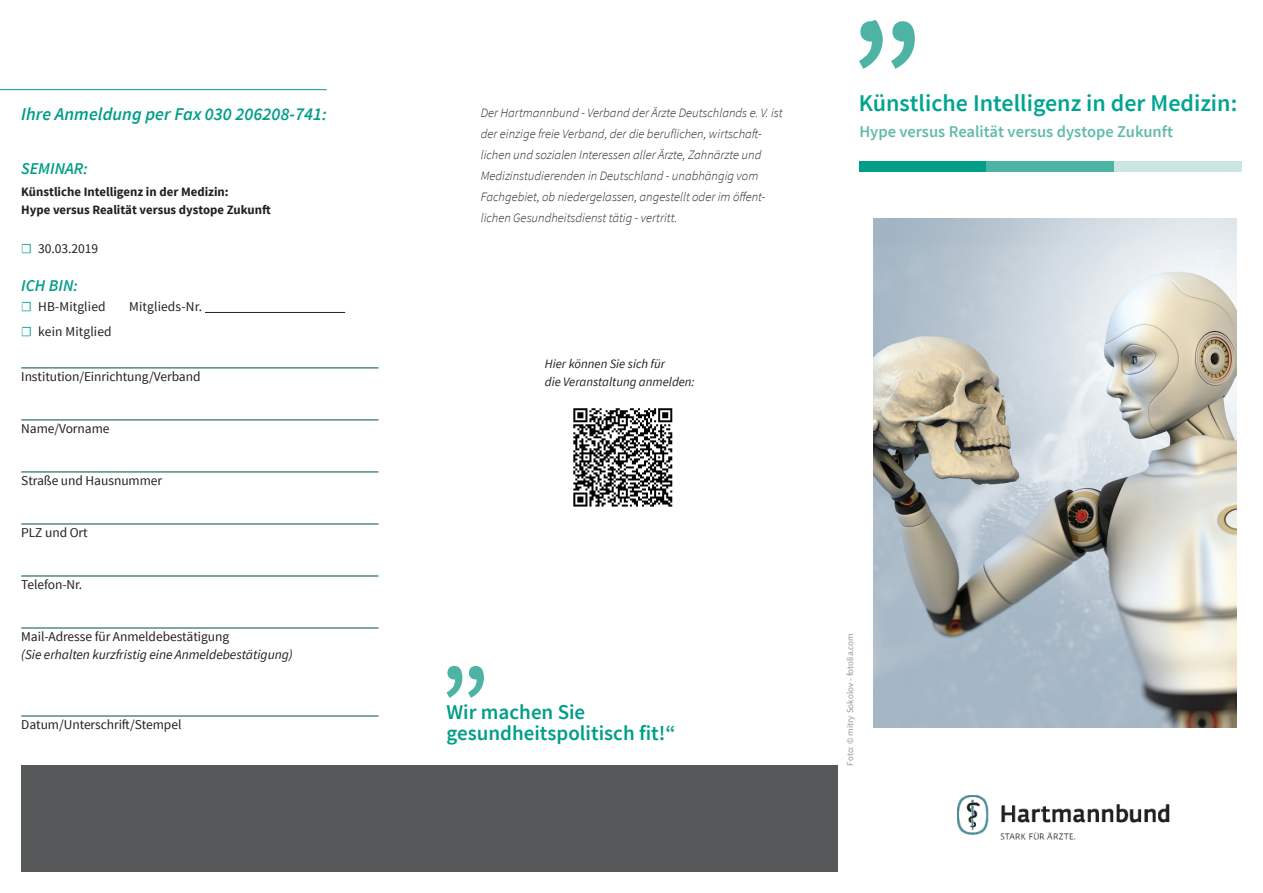
<style>
.page{position:relative;width:1263px;height:893px;background:#fff}
.page>*{position:absolute;margin:0;border:0;box-sizing:border-box;transform-origin:0 0}
.t1{font:600 24px "Source Sans Pro";color:#00a591}
.t2{font:600 21px/21px "Source Sans Pro";color:#009e88}
.t3{font:italic 600 18px "Source Sans Pro";letter-spacing:.005em;color:#009e88}
.t4{font:600 16.5px "Source Sans Pro";color:#63baac}
.t5{font:italic 600 16.5px "Source Sans Pro";color:#009e88}
.t6{font:13.5px "Source Sans Pro";letter-spacing:-.005em;color:#231f20}
.t7{font:italic 13.5px "Source Sans Pro";letter-spacing:-.005em;color:#231f20}
.t8{font:italic 300 12.75px/21px "Source Sans Pro";color:#231f20}
.t9{font:700 12.75px/18px "Source Sans Pro";color:#231f20}
.t10{font:italic 12.75px/18px "Source Sans Pro";color:#231f20}
.t11{font:9px "Source Sans Pro";letter-spacing:.005em;color:#939598}
.s1{font-weight:300;color:#009e88}
</style>
<div class="page">
<svg style="left:446px;top:666px;width:38px;height:32px"></svg>
<img style="left:873px;top:218px;width:364px;height:509px">
<div style="left:21px;top:765px;width:817px;height:107px;background:#57585a"></div>
<hr style="left:0;top:89px;width:327px;height:1px;background:#009e88">
<hr style="left:205px;top:312px;width:140px;height:1px;background:#231f20">
<hr style="left:21px;top:368px;width:357px;height:1px;background:#004f44">
<hr style="left:21px;top:420px;width:357px;height:1px;background:#004f44">
<hr style="left:21px;top:472px;width:357px;height:1px;background:#004f44">
<hr style="left:21px;top:524px;width:357px;height:1px;background:#004f44">
<hr style="left:21px;top:576px;width:357px;height:1px;background:#004f44">
<hr style="left:21px;top:628px;width:357px;height:1px;background:#004f44">
<hr style="left:21px;top:716px;width:357px;height:1px;background:#004f44">
<div style="left:859px;top:162px;width:127px;height:10px;background:#009e88"></div>
<div style="left:986px;top:162px;width:128px;height:10px;background:#4db3a4"></div>
<div style="left:1114px;top:162px;width:128px;height:10px;background:#cbe5e0"></div>
<svg style="left:859px;top:20px;width:56px;height:49px"></svg>
<img style="left:573px;top:408px;width:100px;height:99px">
<img style="left:957px;top:795px;width:213px;height:45px">
<h3 class="t3" style="left:21px;top:103px;width:307px">Ihre Anmeldung per Fax 030 206208-741:</h3>
<p class="t5" style="left:21px;top:158px;width:68px">SEMINAR:</p>
<p class="t9" style="left:21px;top:183px;width:251px">Künstliche Intelligenz in der Medizin:<br>Hype versus Realität versus dystope Zukunft</p>
<p class="t6" style="left:21px;top:240px;width:78px"><span class="s1">☐</span> 30.03.2019</p>
<p class="t5" style="left:21px;top:275px;width:58px">ICH BIN:</p>
<p class="t6" style="left:21px;top:299px;width:86px"><span class="s1">☐</span> HB-Mitglied</p>
<p class="t6" style="left:129px;top:299px;width:74px">Mitglieds-Nr.</p>
<p class="t6" style="left:21px;top:324px;width:92px"><span class="s1">☐</span> kein Mitglied</p>
<p class="t6" style="left:21px;top:368px;width:181px">Institution/Einrichtung/Verband</p>
<p class="t6" style="left:21px;top:420px;width:90px">Name/Vorname</p>
<p class="t6" style="left:21px;top:472px;width:142px">Straße und Hausnummer</p>
<p class="t6" style="left:21px;top:524px;width:68px">PLZ und Ort</p>
<p class="t6" style="left:21px;top:576px;width:63px">Telefon-Nr.</p>
<p class="t6" style="left:21px;top:628px;width:210px">Mail-Adresse für Anmeldebestätigung</p>
<p class="t7" style="left:21px;top:646px;width:273px">(Sie erhalten kurzfristig eine Anmeldebestätigung)</p>
<p class="t6" style="left:21px;top:716px;width:162px">Datum/Unterschrift/Stempel</p>
<p class="t8" style="left:481px;top:102px;width:303px">Der Hartmannbund - Verband der Ärzte Deutschlands e. V. ist der einzige freie Verband, der die beruflichen, wirtschaft&shy;lichen und sozialen Interessen aller Ärzte, Zahnärzte und Medizinstudierenden in Deutschland - unabhängig vom Fachgebiet, ob niedergelassen, angestellt oder im öffent&shy;lichen Gesundheitsdienst tätig - vertritt.</p>
<p class="t10" style="left:545px;top:355px;width:151px">Hier können Sie sich für<br>die Veranstaltung anmelden:</p>
<h1 class="t1" style="left:859px;top:88px;width:380px">Künstliche Intelligenz in der Medizin:</h1>
<p class="t4" style="left:859px;top:121px;width:315px">Hype versus Realität versus dystope Zukunft</p>
<h2 class="t2" style="left:446px;top:702px;width:230px">Wir machen Sie gesundheitspolitisch fit!“</h2>
<p class="t11" style="left:844px;top:766px;width:134px;rotate:-90deg">Foto: © mitry Sokolov - fotolia.com</p>
</div>
